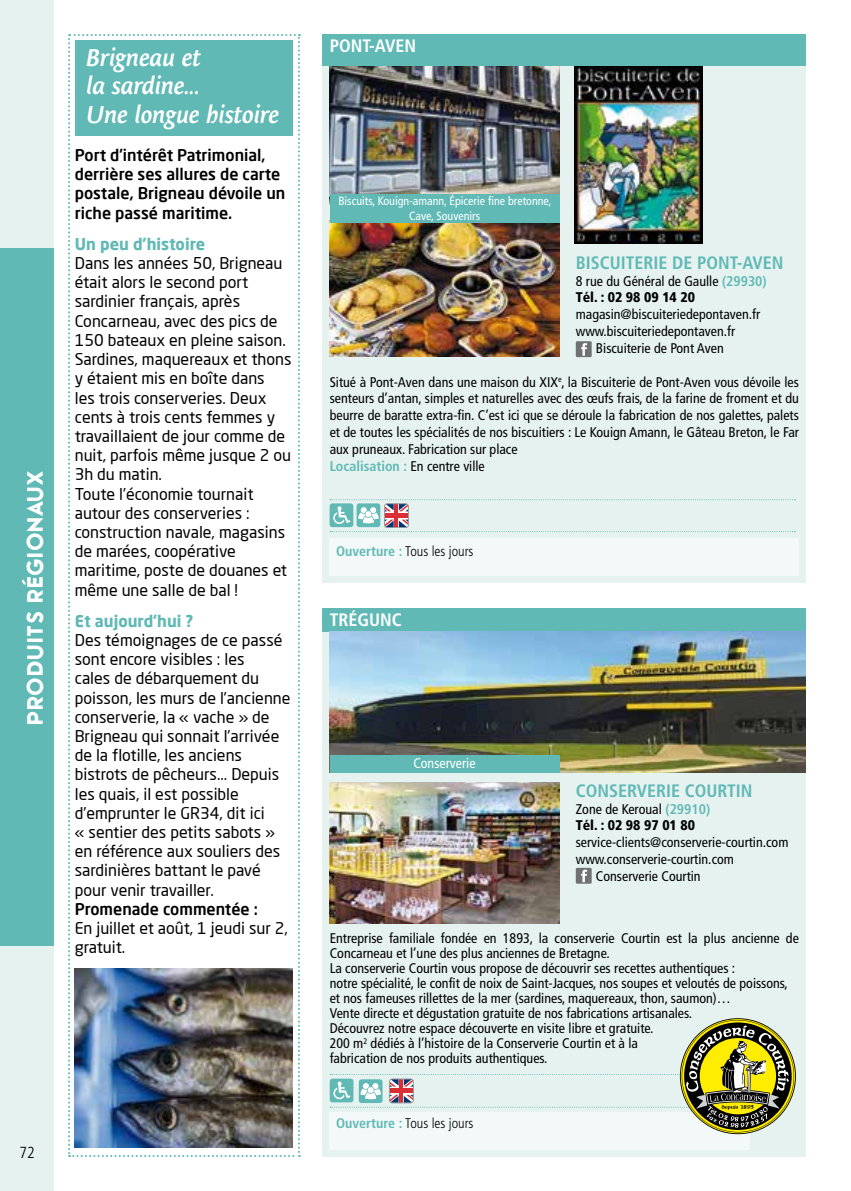
<style>
.page{position:relative;width:851px;height:1191px;background:#fff}
.page>*{position:absolute;margin:0;border:0;box-sizing:border-box;transform-origin:0 0}
.t1{font:italic 24px/28.8px "BEBOP Medium";color:#fff}
.t2{font:900 22px "Zeronero";letter-spacing:.03em;color:#fff}
.t3{font:700 condensed 18px "Frutiger";color:#60b9b5}
.t4{font:700 condensed 18px "Frutiger";color:#fff}
.t5{font:16px/19.2px "Neo Sans Pro";color:#000}
.t6{font:500 16px/19.2px "Neo Sans Pro";color:#000}
.t7{font:700 16px "Neo Sans Pro";color:#60b9b5}
.t8{font:300 condensed 16px "Frutiger";color:#000}
.t9{font:condensed 14px/15px "Frutiger";color:#000}
.t10{font:300 condensed 14px "Frutiger";color:#000}
.t11{font:900 condensed 14px/16.8px "Frutiger";color:#000}
.t12{font:condensed 14px "Frutiger";color:#fff}
.t13{font:condensed 12px/14.4px "Frutiger";color:#fff;text-align:center}
.s1{font-weight:700;color:#60b9b5}
.s2{font-weight:900}
.s3{font-weight:400}
</style>
<div class="page">
<div style="left:322px;top:39px;width:483px;height:544px;background:#e6f2f0"></div>
<div style="left:0;top:0;width:54px;height:1191px;background:#e6f2f0"></div>
<div style="left:0;top:248px;width:54px;height:698px;background:#60b9b5"></div>
<div style="left:329px;top:538px;width:469px;height:37px;background:#f3f9f8"></div>
<img style="left:329px;top:65px;width:230px;height:139px">
<img style="left:329px;top:220px;width:230px;height:137px">
<img style="left:574px;top:65px;width:128px;height:179px">
<div style="left:575px;top:341px;width:16px;height:16px;background:#707172"></div>
<svg style="left:581px;top:343px;width:6px;height:13px"></svg>
<div style="left:322px;top:34px;width:483px;height:31px;background:#60b9b5"></div>
<svg style="left:329px;top:503px;width:24px;height:24px"></svg>
<div style="left:322px;top:613px;width:483px;height:544px;background:#e6f2f0"></div>
<div style="left:329px;top:1112px;width:420px;height:37px;background:#f3f9f8"></div>
<div style="left:322px;top:608px;width:483px;height:23px;background:#60b9b5"></div>
<img style="left:329px;top:631px;width:476px;height:141px">
<img style="left:329px;top:782px;width:230px;height:141px">
<div style="left:575px;top:868px;width:16px;height:15px;background:#707172"></div>
<svg style="left:581px;top:869px;width:6px;height:13px"></svg>
<svg style="left:329px;top:1078px;width:24px;height:24px"></svg>
<div style="left:330px;top:194px;width:229px;height:29px;background:#60b9b5"></div>
<div style="left:329px;top:754px;width:230px;height:18px;background:#60b9b5"></div>
<svg style="left:330px;top:1020px;width:464px;height:112px"></svg>
<svg style="left:68px;top:34px;width:232px;height:1123px"></svg>
<img style="left:75px;top:968px;width:217px;height:179px">
<div style="left:75px;top:40px;width:217px;height:96px;background:#60b9b5"></div>
<svg style="left:330px;top:499px;width:465px;height:33px"></svg>
<h2 class="t2" style="left:22px;top:724px;width:256px;rotate:-90deg">PRODUITS RÉGIONAUX</h2>
<h1 class="t1" style="left:86px;top:43px;width:194px">Brigneau et<br>la sardine...<br>Une longue histoire</h1>
<p class="t6" style="left:75px;top:145px;width:212px">Port d’intérêt Patrimonial, derrière ses allures de carte postale, Brigneau dévoile un riche passé maritime.</p>
<p class="t7" style="left:75px;top:234px;width:132px">Un peu d’histoire</p>
<p class="t5" style="left:75px;top:253px;width:218px">Dans les années 50, Brigneau était alors le second port sardinier français, après<br>Concarneau, avec des pics de<br>150 bateaux en pleine saison.<br>Sardines, maquereaux et thons y étaient mis en boîte dans<br>les trois conserveries. Deux cents à trois cents femmes y travaillaient de jour comme de nuit, parfois même jusque 2 ou<br>3h du matin.<br>Toute l’économie tournait autour des conserveries : construction navale, magasins de marées, coopérative maritime, poste de douanes et même une salle de bal !</p>
<p class="t7" style="left:75px;top:610px;width:120px">Et aujourd’hui ?</p>
<p class="t5" style="left:75px;top:630px;width:217px">Des témoignages de ce passé sont encore visibles : les<br>cales de débarquement du poisson, les murs de l’ancienne conserverie, la « vache » de<br>Brigneau qui sonnait l’arrivée de la flotille, les anciens bistrots de pêcheurs... Depuis les quais, il est possible d’emprunter le GR34, dit ici<br>« sentier des petits sabots » en référence aux souliers des sardinières battant le pavé pour venir travailler.</p>
<p class="t6" style="left:75px;top:899px;width:185px">Promenade commentée :</p>
<p class="t5" style="left:75px;top:918px;width:215px">En juillet et août, 1 jeudi sur 2, gratuit.</p>
<p class="t8" style="left:20px;top:1143px;width:17px">72</p>
<p class="t4" style="left:329px;top:35px;width:88px">PONT-AVEN</p>
<p class="t13" style="left:338px;top:194px;width:214px">Biscuits, Kouign-amann, Épicerie fine bretonne,<br>Cave, Souvenirs</p>
<p class="t3" style="left:575px;top:252px;width:209px">BISCUITERIE DE PONT-AVEN</p>
<p class="t9" style="left:575px;top:272px;width:192px;line-height:16.8px">8 rue du Général de Gaulle <span class="s1">(29930)<br></span><span class="s2">Tél. : 02 98 09 14 20</span></p>
<p class="t9" style="left:575px;top:307px;width:186px">magasin@biscuiteriedepontaven.fr</p>
<p class="t9" style="left:575px;top:324px;width:161px">www.biscuiteriedepontaven.fr</p>
<p class="t9" style="left:596px;top:340px;width:129px">Biscuiterie de Pont Aven</p>
<p class="t9" style="left:329px;top:373px;width:470px;line-height:16.8px">Situé à Pont-Aven dans une maison du XIX<sup>e</sup>, la Biscuiterie de Pont-Aven vous dévoile les senteurs d’antan, simples et naturelles avec des œufs frais, de la farine de froment et du beurre de baratte extra-fin. C’est ici que se déroule la fabrication de nos galettes, palets et de toutes les spécialités de nos biscuitiers : Le Kouign Amann, le Gâteau Breton, le Far aux pruneaux. Fabrication sur place<br><span class="s1">Localisation :</span> En centre ville</p>
<p class="t10" style="left:336px;top:543px;width:139px"><span class="s1">Ouverture :</span> Tous les jours</p>
<p class="t4" style="left:329px;top:609px;width:73px">TRÉGUNC</p>
<p class="t12" style="left:413px;top:755px;width:64px">Conserverie</p>
<p class="t3" style="left:575px;top:780px;width:178px">CONSERVERIE COURTIN</p>
<p class="t11" style="left:575px;top:800px;width:136px"><span class="s3">Zone de Keroual</span> <span class="s1">(29910)<br></span>Tél. : 02 98 97 01 80</p>
<p class="t9" style="left:575px;top:835px;width:214px">service-clients@conserverie-courtin.com</p>
<p class="t9" style="left:575px;top:851px;width:160px">www.conserverie-courtin.com</p>
<p class="t9" style="left:596px;top:868px;width:106px">Conserverie Courtin</p>
<p class="t9" style="left:329px;top:931px;width:470px">Entreprise familiale fondée en 1893, la conserverie Courtin est la plus ancienne de Concarneau et l’une des plus anciennes de Bretagne.<br>La conserverie Courtin vous propose de découvrir ses recettes authentiques :<br>notre spécialité, le confit de noix de Saint-Jacques, nos soupes et veloutés de poissons, et nos fameuses rillettes de la mer (sardines, maquereaux, thon, saumon)…<br>Vente directe et dégustation gratuite de nos fabrications artisanales.<br>Découvrez notre espace découverte en visite libre et gratuite.<br>200 m<sup>2</sup> dédiés à l’histoire de la Conserverie Courtin et à la<br>fabrication de nos produits authentiques.</p>
<p class="t10" style="left:336px;top:1115px;width:139px"><span class="s1">Ouverture :</span> Tous les jours</p>
</div>
